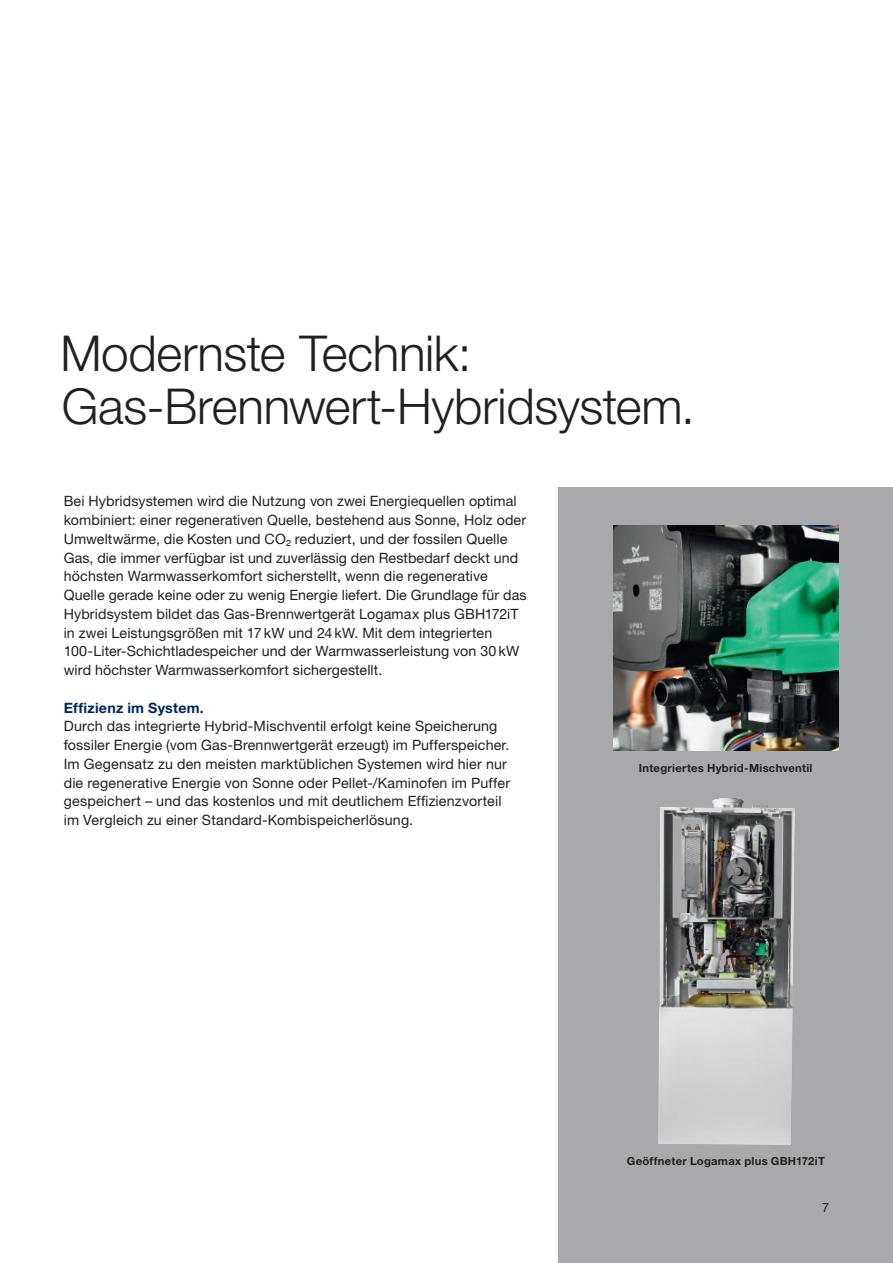
<style>
.page{position:relative;width:893px;height:1263px;background:#fff}
.page>*{position:absolute;margin:0;border:0;box-sizing:border-box;transform-origin:0 0}
.t1{font:300 49.5px/52.5px "Helvetica Neue LT Pro";letter-spacing:-.01em;color:#231f20}
.t2{font:14.25px/18.8px "Helvetica Neue LT Pro";letter-spacing:.01em;color:#231f20}
.t3{font:700 14.25px "Helvetica Neue LT Pro";letter-spacing:.015em;color:#002855}
.t4{font:12.75px "Helvetica Neue LT Pro";color:#231f20}
.t5{font:700 11.25px "Helvetica Neue LT Pro";letter-spacing:.025em;color:#231f20}
</style>
<div class="page">
<div style="left:558px;top:488px;width:335px;height:775px;background:#a8a9ad"></div>
<img style="left:613px;top:525px;width:225px;height:225px">
<img style="left:658px;top:798px;width:137px;height:347px">
<h1 class="t1" style="left:60px;top:326px;width:636px">Modernste Technik:<br>Gas-Brennwert-Hybridsystem.</h1>
<p class="t2" style="left:64px;top:492px;width:464px">Bei Hybridsystemen wird die Nutzung von zwei Energiequellen optimal kombiniert: einer regenerativen Quelle, bestehend aus Sonne, Holz oder Umweltwärme, die Kosten und CO² reduziert, und der fossilen Quelle Gas, die immer verfügbar ist und zuverlässig den Restbedarf deckt und höchsten Warmwasserkomfort sicherstellt, wenn die regenerative Quelle gerade keine oder zu wenig Energie liefert. Die Grundlage für das Hybridsystem bildet das Gas-Brennwertgerät Logamax plus GBH172iT in zwei Leistungsgrößen mit 17 kW und 24 kW. Mit dem integrierten 100-Liter-Schichtladespeicher und der Warmwasserleistung von 30 kW wird höchster Warmwasserkomfort sichergestellt.</p>
<p class="t3" style="left:64px;top:699px;width:142px">Effizienz im System.</p>
<p class="t2" style="left:64px;top:717px;width:448px">Durch das integrierte Hybrid-Mischventil erfolgt keine Speicherung fossiler Energie (vom Gas-Brennwertgerät erzeugt) im Pufferspeicher.<br>Im Gegensatz zu den meisten marktüblichen Systemen wird hier nur die regenerative Energie von Sonne oder Pellet-/Kaminofen im Puffer gespeichert – und das kostenlos und mit deutlichem Effizienzvorteil im Vergleich zu einer Standard-Kombispeicherlösung.</p>
<p class="t5" style="left:639px;top:761px;width:175px">Integriertes Hybrid-Mischventil</p>
<p class="t5" style="left:627px;top:1154px;width:199px">Geöffneter Logamax plus GBH172iT</p>
<p class="t4" style="left:822px;top:1200px;width:9px">7</p>
</div>
